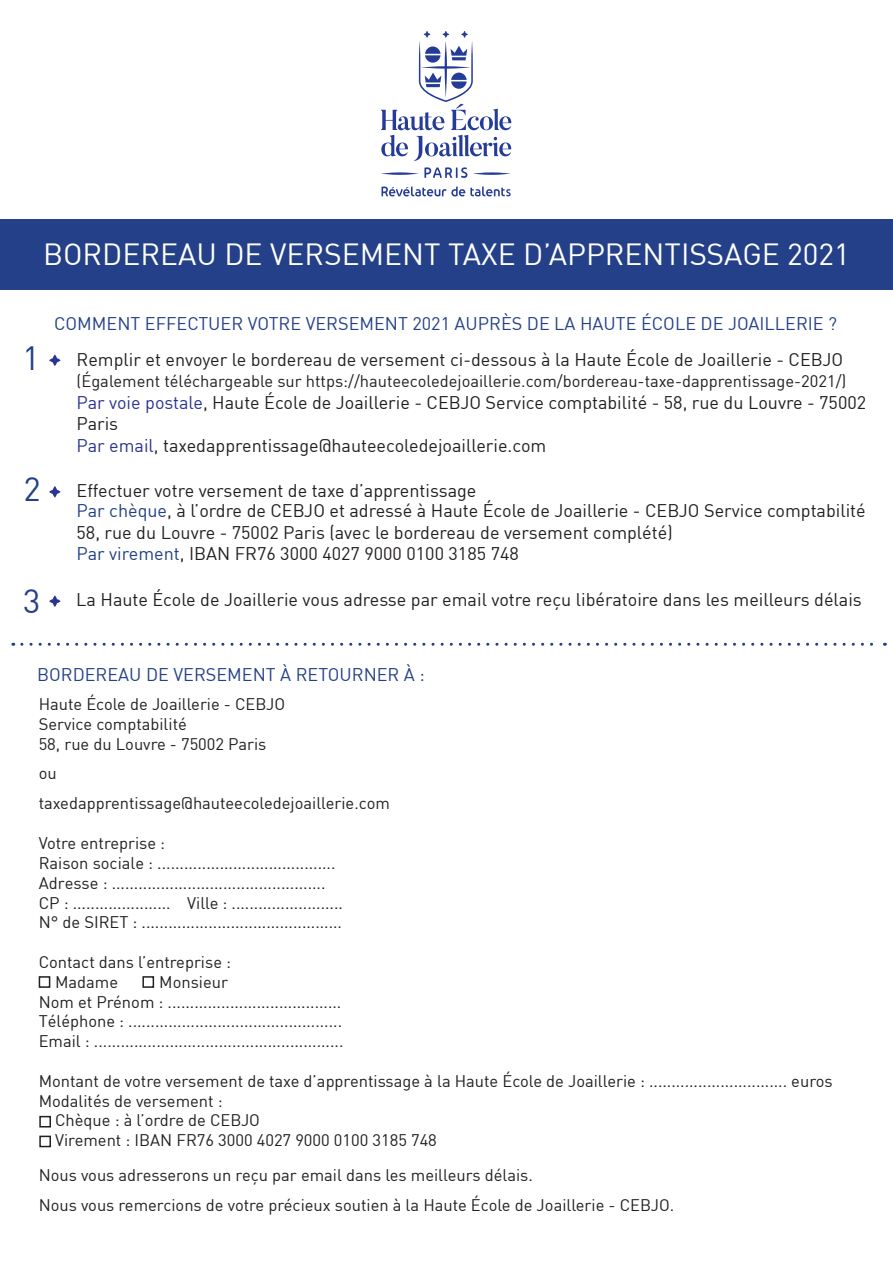
<style>
.page{position:relative;width:893px;height:1263px;background:#fff}
.page>*{position:absolute;margin:0;border:0;box-sizing:border-box;transform-origin:0 0}
.t1{font:33px "DIN";color:#244088}
.t2{font:30px "DIN";color:#fff}
.t3{font:18px/21.6px "DIN";color:#231f20}
.t4{font:18px "DIN";color:#244088}
.t5{font:16.5px "DIN";color:#231f20}
.s1{color:#2b3393}
.s2{color:#204184}
</style>
<div class="page">
<hr style="left:473px;top:172px;width:38px;height:3px;background:#243c97;border-radius:50%">
<hr style="left:381px;top:172px;width:38px;height:3px;background:#243c97;border-radius:50%">
<svg style="left:424px;top:167px;width:43px;height:11px"></svg>
<svg style="left:381px;top:31px;width:130px;height:130px"></svg>
<svg style="left:381px;top:186px;width:130px;height:10px"></svg>
<div style="left:0;top:219px;width:893px;height:70px;background:#244088"></div>
<svg style="left:49px;top:354px;width:12px;height:12px"></svg>
<svg style="left:49px;top:486px;width:12px;height:12px"></svg>
<svg style="left:49px;top:595px;width:12px;height:12px"></svg>
<svg style="left:22px;top:643px;width:863px;height:3px"></svg>
<div style="left:39px;top:976px;width:11px;height:12px;border:2px solid #231f20"></div>
<div style="left:142px;top:976px;width:12px;height:12px;border:2px solid #231f20"></div>
<div style="left:39px;top:1116px;width:12px;height:11px;border:2px solid #231f20"></div>
<div style="left:39px;top:1135px;width:12px;height:12px;border:2px solid #231f20"></div>
<p class="t2" style="left:43px;top:235px;width:808px">BORDEREAU DE VERSEMENT TAXE D’APPRENTISSAGE 2021</p>
<p class="t4" style="left:54px;top:312px;width:785px">COMMENT EFFECTUER VOTRE VERSEMENT 2021 AUPRÈS DE LA HAUTE ÉCOLE DE JOAILLERIE ?</p>
<p class="t1" style="left:22px;top:337px;width:19px">1</p>
<p class="t3" style="left:77px;top:348px;width:768px">Remplir et envoyer le bordereau de versement ci-dessous à la Haute École de Joaillerie - CEBJO</p>
<p class="t5" style="left:77px;top:371px;width:771px">(Également téléchargeable sur https://hauteecoledejoaillerie.com/bordereau-taxe-dapprentissage-2021/)</p>
<p class="t3" style="left:77px;top:391px;width:791px"><span class="s1">Par voie postale</span>, Haute École de Joaillerie - CEBJO Service comptabilité - 58, rue du Louvre - 75002<br>Paris</p>
<p class="t3" style="left:77px;top:434px;width:471px"><span class="s1">Par email</span>, taxedapprentissage@hauteecoledejoaillerie.com</p>
<p class="t1" style="left:23px;top:469px;width:19px">2</p>
<p class="t3" style="left:77px;top:480px;width:401px">Effectuer votre versement de taxe d’apprentissage</p>
<p class="t3" style="left:77px;top:500px;width:791px"><span class="s2">Par chèque</span>, à l’ordre de CEBJO et adressé à Haute École de Joaillerie - CEBJO Service comptabilité<br>58, rue du Louvre - 75002 Paris (avec le bordereau de versement complété)</p>
<p class="t3" style="left:77px;top:542px;width:444px"><span class="s2">Par virement</span>, IBAN FR76 3000 4027 9000 0100 3185 748</p>
<p class="t1" style="left:23px;top:580px;width:19px">3</p>
<p class="t3" style="left:76px;top:588px;width:787px">La Haute École de Joaillerie vous adresse par email votre reçu libératoire dans les meilleurs délais</p>
<p class="t4" style="left:37px;top:663px;width:389px">BORDEREAU DE VERSEMENT À RETOURNER À :</p>
<p class="t5" style="left:39px;top:694px;width:248px">Haute École de Joaillerie - CEBJO</p>
<p class="t5" style="left:39px;top:714px;width:150px">Service comptabilité</p>
<p class="t5" style="left:39px;top:734px;width:229px">58, rue du Louvre - 75002 Paris</p>
<p class="t5" style="left:39px;top:762px;width:20px">ou</p>
<p class="t5" style="left:39px;top:793px;width:353px">taxedapprentissage@hauteecoledejoaillerie.com</p>
<p class="t5" style="left:39px;top:833px;width:128px">Votre entreprise :</p>
<p class="t5" style="left:39px;top:853px;width:298px">Raison sociale : ........................................</p>
<p class="t5" style="left:39px;top:872px;width:288px">Adresse : ................................................</p>
<p class="t5" style="left:39px;top:892px;width:306px">CP : ...................... Ville : .........................</p>
<p class="t5" style="left:39px;top:912px;width:305px">N° de SIRET : .............................................</p>
<p class="t5" style="left:39px;top:952px;width:194px">Contact dans l’entreprise :</p>
<p class="t5" style="left:55px;top:971px;width:65px">Madame</p>
<p class="t5" style="left:159px;top:971px;width:70px">Monsieur</p>
<p class="t5" style="left:39px;top:991px;width:304px">Nom et Prénom : .......................................</p>
<p class="t5" style="left:39px;top:1011px;width:305px">Téléphone : ................................................</p>
<p class="t5" style="left:39px;top:1031px;width:306px">Email : ........................................................</p>
<p class="t5" style="left:39px;top:1070px;width:795px">Montant de votre versement de taxe d’apprentissage à la Haute École de Joaillerie : ............................... euros</p>
<p class="t5" style="left:39px;top:1090px;width:185px">Modalités de versement :</p>
<p class="t5" style="left:55px;top:1110px;width:206px">Chèque : à l’ordre de CEBJO</p>
<p class="t5" style="left:55px;top:1130px;width:383px">Virement : IBAN FR76 3000 4027 9000 0100 3185 748</p>
<p class="t5" style="left:39px;top:1165px;width:496px">Nous vous adresserons un reçu par email dans les meilleurs délais.</p>
<p class="t5" style="left:39px;top:1195px;width:637px">Nous vous remercions de votre précieux soutien à la Haute École de Joaillerie - CEBJO.</p>
</div>
